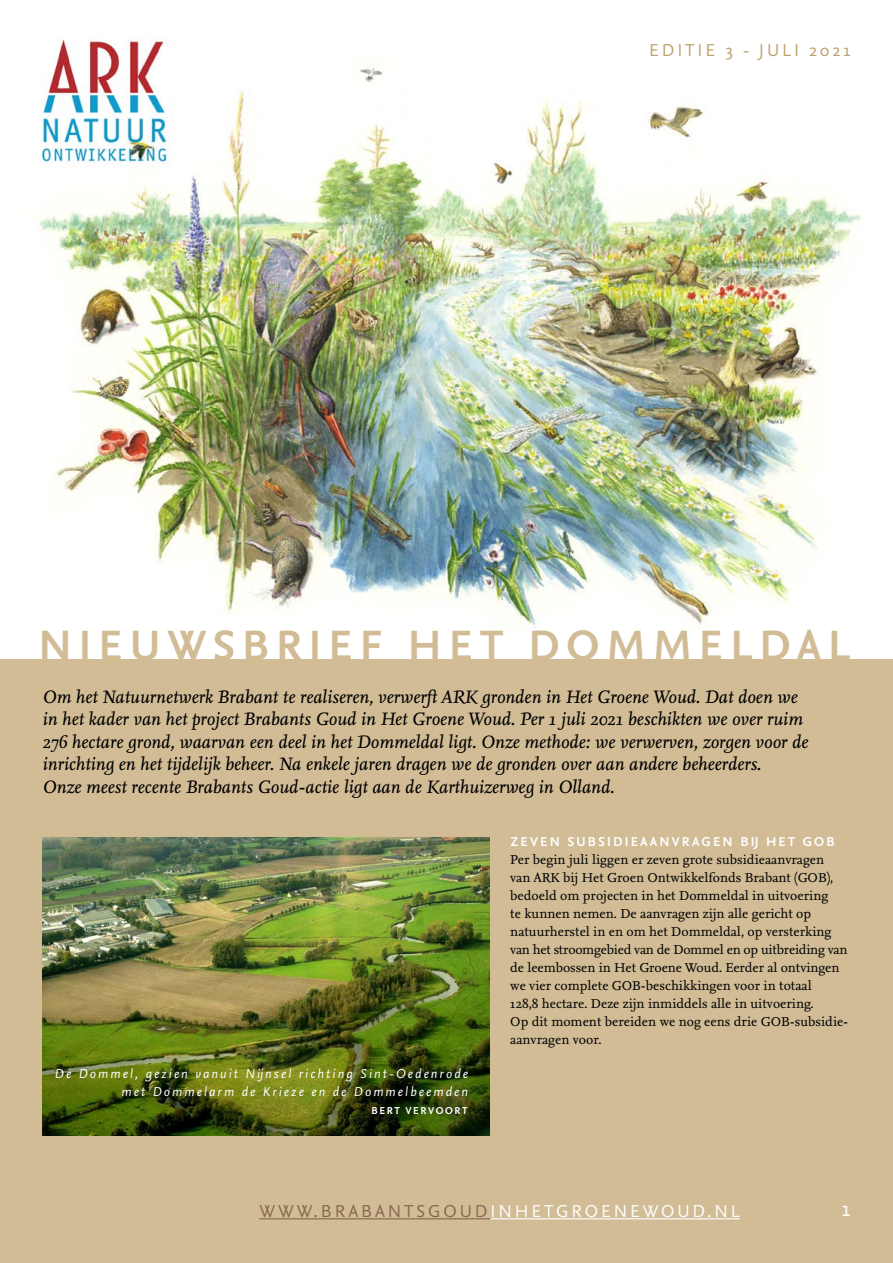
<style>
.page{position:relative;width:893px;height:1263px;background:#fff}
.page>*{position:absolute;margin:0;border:0;box-sizing:border-box;transform-origin:0 0}
.t1{font:700 44.4px "Nexus Sans Pro";letter-spacing:.16em;color:#d1bc96}
.t2{font:22.5px "Nexus Sans Pro";color:#fff}
.t3{font:italic 18.75px/22.5px "Nexus Serif Pro";color:#000}
.t4{font:18px "Nexus Sans Pro";letter-spacing:.16em;color:#fff}
.t5{font:18px "Nexus Sans Pro";letter-spacing:.16em;color:#bea16b}
.t6{font:13.5px/18px "Nexus Serif Pro";color:#000}
.t7{font:italic 13.5px/18px "Nexus Sans Pro";letter-spacing:.15em;color:#fff;text-align:right}
.t8{font:700 13.5px "Nexus Sans Pro";letter-spacing:.16em;color:#fff}
.t9{font:700 10.5px "Nexus Sans Pro";letter-spacing:.16em;color:#fff}
.s1{color:#85684e}
</style>
<div class="page">
<img style="left:40px;top:66px;width:822px;height:562px">
<div style="left:0;top:659px;width:893px;height:604px;background:#d1bc96"></div>
<img style="left:40px;top:37px;width:138px;height:137px">
<img style="left:43px;top:838px;width:446px;height:297px">
<hr style="left:259px;top:1218px;width:231px;height:1px;background:#85684e">
<hr style="left:490px;top:1218px;width:250px;height:1px;background:#fff">
<h3 class="t5" style="left:649px;top:36px;width:203px">EDITIE 3 - JULI 2021</h3>
<h1 class="t1" style="left:38px;top:612px;width:813px">NIEUWSBRIEF HET DOMMELDAL</h1>
<p class="t3" style="left:43px;top:686px;width:767px">Om het Natuurnetwerk Brabant te realiseren, verwerft ARK gronden in Het Groene Woud. Dat doen we in het kader van het project Brabants Goud in Het Groene Woud. Per 1 juli 2021 beschikten we over ruim 276 hectare grond, waarvan een deel in het Dommeldal ligt. Onze methode: we verwerven, zorgen voor de inrichting en het tijdelijk beheer. Na enkele jaren dragen we de gronden over aan andere beheerders.<br>Onze meest recente Brabants Goud-actie ligt aan de Karthuizerweg in Olland.</p>
<p class="t8" style="left:510px;top:831px;width:326px">ZEVEN SUBSIDIEAANVRAGEN BIJ HET GOB</p>
<p class="t6" style="left:510px;top:850px;width:339px">Per begin juli liggen er zeven grote subsidieaanvragen<br>van ARK bij Het Groen Ontwikkelfonds Brabant (GOB), bedoeld om projecten in het Dommeldal in uitvoering<br>te kunnen nemen. De aanvragen zijn alle gericht op natuurherstel in en om het Dommeldal, op versterking van het stroomgebied van de Dommel en op uitbreiding van de leembossen in Het Groene Woud. Eerder al ontvingen we vier complete GOB-beschikkingen voor in totaal<br>128,8 hectare. Deze zijn inmiddels alle in uitvoering.<br>Op dit moment bereiden we nog eens drie GOB-subsidie&shy;aanvragen voor.</p>
<p class="t7" style="left:55px;top:1064px;width:415px">De Dommel, gezien vanuit Nijnsel richting Sint-Oedenrode met Dommelarm de Krieze en de Dommelbeemden</p>
<p class="t9" style="left:371px;top:1103px;width:98px">BERT VERVOORT</p>
<h3 class="t4" style="left:259px;top:1197px;width:482px"><span class="s1">WWW.BRABANTSGOUD</span>INHETGROENEWOUD.NL</h3>
<h2 class="t2" style="left:842px;top:1191px;width:10px">1</h2>
</div>
